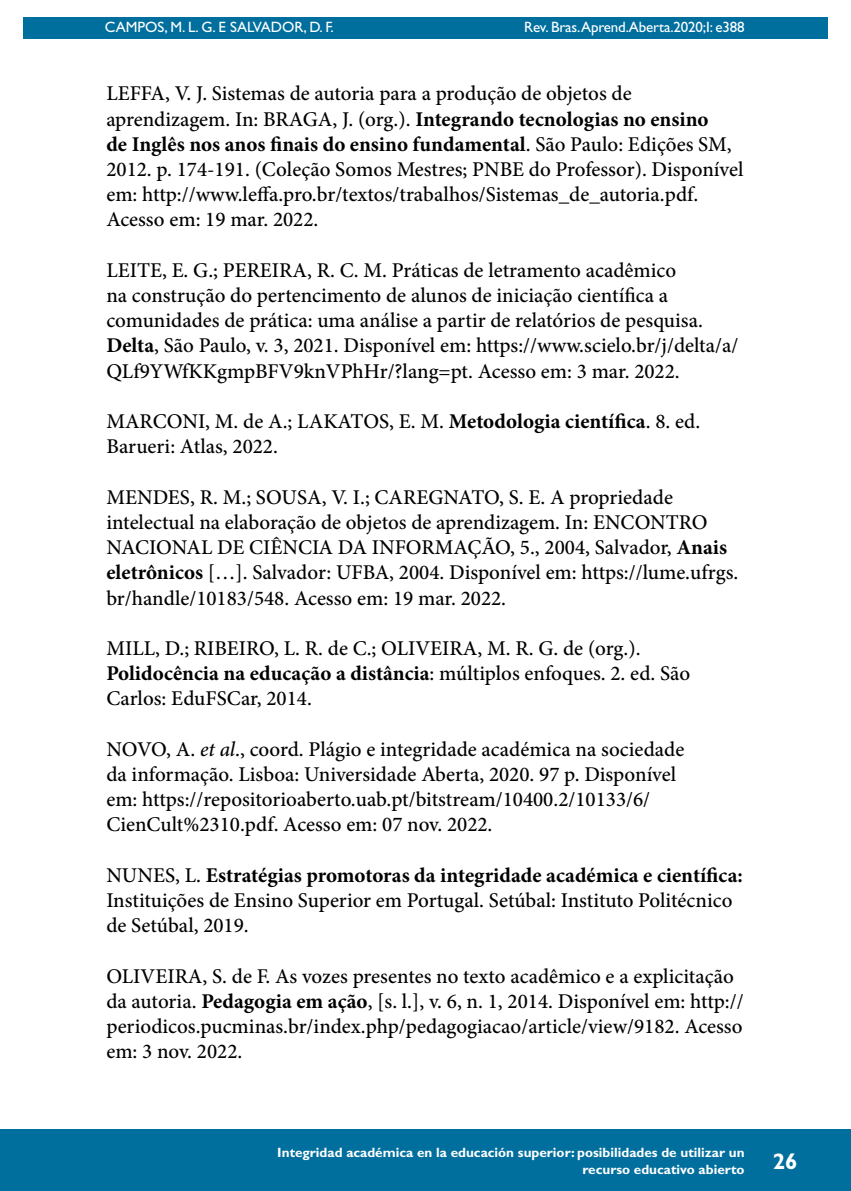
<style>
.page{position:relative;width:851px;height:1191px;background:#fff}
.page>*{position:absolute;margin:0;border:0;box-sizing:border-box;transform-origin:0 0}
.t1{font:700 22.5px "Gill Sans Std";color:#fff}
.t2{font:500 21px/25.2px "Minion Pro";color:#000}
.t3{font:15px "Gill Sans Std";letter-spacing:-.01em;color:#fff}
.t4{font:700 13.5px/16.2px "Gill Sans Std";color:#fff;text-align:right}
.s1{font-weight:700}
.s2{font-style:italic}
</style>
<div class="page">
<hr style="left:104px;top:0;width:1px;height:467px;background:#006f9e">
<div style="left:23px;top:17px;width:804px;height:21px;background:#006f9e"></div>
<div style="left:0;top:1129px;width:850px;height:62px;background:#006f9e"></div>
<p class="t3" style="left:105px;top:18px;width:230px">CAMPOS, M. L. G. E SALVADOR, D. F.</p>
<p class="t3" style="left:524px;top:18px;width:222px">Rev. Bras.Aprend.Aberta.2020;I: e388</p>
<p class="t2" style="left:106px;top:81px;width:638px">LEFFA, V. J. Sistemas de autoria para a produção de objetos de aprendizagem. In: BRAGA, J. (org.). <span class="s1">Integrando tecnologias no ensino<br>de Inglês nos anos finais do ensino fundamental</span>. São Paulo: Edições SM, 2012. p. 174-191. (Coleção Somos Mestres; PNBE do Professor). Disponível em: http://www.leffa.pro.br/textos/trabalhos/Sistemas_de_autoria.pdf.<br>Acesso em: 19 mar. 2022.</p>
<p class="t2" style="left:106px;top:257px;width:633px">LEITE, E. G.; PEREIRA, R. C. M. Práticas de letramento acadêmico<br>na construção do pertencimento de alunos de iniciação científica a comunidades de prática: uma análise a partir de relatórios de pesquisa.<br><span class="s1">Delta</span>, São Paulo, v. 3, 2021. Disponível em: https://www.scielo.br/j/delta/a/ QLf9YWfKKgmpBFV9knVPhHr/?lang=pt. Acesso em: 3 mar. 2022.</p>
<p class="t2" style="left:106px;top:409px;width:595px">MARCONI, M. de A.; LAKATOS, E. M. <span class="s1">Metodologia científica</span>. 8. ed.<br>Barueri: Atlas, 2022.</p>
<p class="t2" style="left:106px;top:484px;width:633px">MENDES, R. M.; SOUSA, V. I.; CAREGNATO, S. E. A propriedade intelectual na elaboração de objetos de aprendizagem. In: ENCONTRO NACIONAL DE CIÊNCIA DA INFORMAÇÃO, 5., 2004, Salvador, <span class="s1">Anais eletrônicos</span> […]. Salvador: UFBA, 2004. Disponível em: https://lume.ufrgs. br/handle/10183/548. Acesso em: 19 mar. 2022.</p>
<p class="t2" style="left:106px;top:635px;width:585px">MILL, D.; RIBEIRO, L. R. de C.; OLIVEIRA, M. R. G. de (org.).<br><span class="s1">Polidocência na educação a distância</span>: múltiplos enfoques. 2. ed. São<br>Carlos: EduFSCar, 2014.</p>
<p class="t2" style="left:106px;top:736px;width:579px">NOVO, A. <span class="s2">et al</span>., coord. Plágio e integridade académica na sociedade da informação. Lisboa: Universidade Aberta, 2020. 97 p. Disponível em: https://repositorioaberto.uab.pt/bitstream/10400.2/10133/6/ CienCult%2310.pdf. Acesso em: 07 nov. 2022.</p>
<p class="t2" style="left:106px;top:862px;width:638px">NUNES, L. <span class="s1">Estratégias promotoras da integridade académica e científica:<br></span>Instituições de Ensino Superior em Portugal. Setúbal: Instituto Politécnico de Setúbal, 2019.</p>
<p class="t2" style="left:106px;top:963px;width:638px">OLIVEIRA, S. de F. As vozes presentes no texto acadêmico e a explicitação da autoria. <span class="s1">Pedagogia em ação</span>, [s. l.], v. 6, n. 1, 2014. Disponível em: http:// periodicos.pucminas.br/index.php/pedagogiacao/article/view/9182. Acesso em: 3 nov. 2022.</p>
<p class="t4" style="left:277px;top:1144px;width:468px">Integridad académica en la educación superior: posibilidades de utilizar un recurso educativo abierto</p>
<p class="t1" style="left:772px;top:1148px;width:26px">26</p>
</div>
